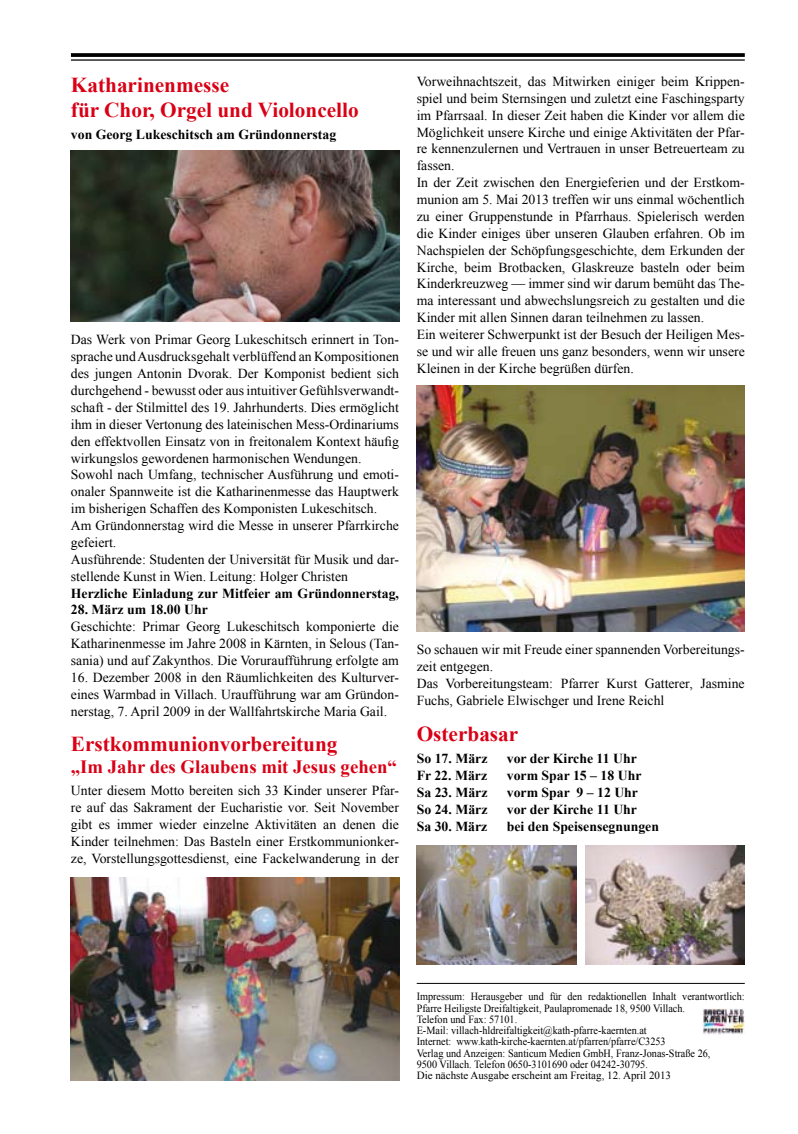
<style>
.page{position:relative;width:798px;height:1134px;background:#fff}
.page>*{position:absolute;margin:0;border:0;box-sizing:border-box;transform-origin:0 0}
.t1{font:700 21.25px/25.5px "Times New Roman";color:#d90015}
.t2{font:700 18.75px "Times New Roman";color:#d90015}
.t3{font:13.75px/16.9px "Times New Roman";color:#000;text-align:justify}
.t4{font:700 13.75px "Times New Roman";color:#000}
.t5{font:11px/11.2px "Times New Roman";color:#000;scale:.93 1}
</style>
<div class="page">
<svg style="left:71px;top:53px;width:673px;height:4px"></svg>
<hr style="left:71px;top:59px;width:673px;height:2px;background:#000">
<hr style="left:416px;top:983px;width:328px;height:1px;background:#000">
<img style="left:702px;top:1009px;width:42px;height:25px">
<img style="left:71px;top:151px;width:328px;height:171px">
<img style="left:416px;top:386px;width:328px;height:246px">
<img style="left:71px;top:878px;width:328px;height:203px">
<img style="left:416px;top:845px;width:160px;height:120px">
<img style="left:585px;top:845px;width:159px;height:120px">
<h1 class="t1" style="left:71px;top:71px;width:289px">Katharinenmesse<br>für Chor, Orgel und Violoncello</h1>
<p class="t4" style="left:71px;top:125px;width:267px">von Georg Lukeschitsch am Gründonnerstag</p>
<p class="t3" style="left:71px;top:331px;width:329px;text-align:left">Das Werk von Primar Georg Lukeschitsch erinnert in Ton&shy;sprache und Ausdrucksgehalt verblüffend an Kompositionen des jungen Antonin Dvorak. Der Komponist bedient sich durchgehend - bewusst oder aus intuitiver Gefühlsverwandt&shy;schaft - der Stilmittel des 19. Jahrhunderts. Dies ermöglicht ihm in dieser Vertonung des lateinischen Mess-Ordinariums den effektvollen Einsatz von in freitonalem Kontext häufig wirkungslos gewordenen harmonischen Wendungen.<br>Sowohl nach Umfang, technischer Ausführung und emoti&shy;onaler Spannweite ist die Katharinenmesse das Hauptwerk im bisherigen Schaffen des Komponisten Lukeschitsch.<br>Am Gründonnerstag wird die Messe in unserer Pfarrkirche gefeiert.<br>Ausführende: Studenten der Universität für Musik und dar&shy;stellende Kunst in Wien. Leitung: Holger Christen</p>
<p class="t4" style="left:71px;top:583px;width:329px">Herzliche Einladung zur Mitfeier am Gründonnerstag,</p>
<p class="t4" style="left:71px;top:600px;width:138px">28. März um 18.00 Uhr</p>
<p class="t3" style="left:71px;top:618px;width:329px">Geschichte: Primar Georg Lukeschitsch komponierte die Katharinenmesse im Jahre 2008 in Kärnten, in Selous (Tan&shy;sania) und auf Zakynthos. Die Voruraufführung erfolgte am</p>
<p class="t3" style="left:71px;top:669px;width:329px">16. Dezember 2008 in den Räumlichkeiten des Kulturver&shy;eines Warmbad in Villach. Uraufführung war am Gründon&shy;nerstag, 7. April 2009 in der Wallfahrtskirche Maria Gail.</p>
<h1 class="t1" style="left:71px;top:730px;width:268px">Erstkommunionvorbereitung</h1>
<h2 class="t2" style="left:71px;top:754px;width:327px">„Im Jahr des Glaubens mit Jesus gehen“</h2>
<p class="t3" style="left:71px;top:782px;width:329px">Unter diesem Motto bereiten sich 33 Kinder unserer Pfar&shy;re auf das Sakrament der Eucharistie vor. Seit November gibt es immer wieder einzelne Aktivitäten an denen die Kinder teilnehmen: Das Basteln einer Erstkommunionker&shy;ze, Vorstellungsgottesdienst, eine Fackelwanderung in der</p>
<p class="t3" style="left:416px;top:73px;width:329px;text-align:left">Vorweihnachtszeit, das Mitwirken einiger beim Krippen&shy;spiel und beim Sternsingen und zuletzt eine Faschingsparty im Pfarrsaal. In dieser Zeit haben die Kinder vor allem die Möglichkeit unsere Kirche und einige Aktivitäten der Pfar&shy;re kennenzulernen und Vertrauen in unser Betreuerteam zu fassen.<br>In der Zeit zwischen den Energieferien und der Erstkom&shy;munion am 5. Mai 2013 treffen wir uns einmal wöchentlich zu einer Gruppenstunde in Pfarrhaus. Spielerisch werden die Kinder einiges über unseren Glauben erfahren. Ob im Nachspielen der Schöpfungsgeschichte, dem Erkunden der Kirche, beim Brotbacken, Glaskreuze basteln oder beim Kinderkreuzweg — immer sind wir darum bemüht das The&shy;ma interessant und abwechslungsreich zu gestalten und die Kinder mit allen Sinnen daran teilnehmen zu lassen.<br>Ein weiterer Schwerpunkt ist der Besuch der Heiligen Mes&shy;se und wir alle freuen uns ganz besonders, wenn wir unsere Kleinen in der Kirche begrüßen dürfen.</p>
<p class="t3" style="left:416px;top:641px;width:329px;text-align:left">So schauen wir mit Freude einer spannenden Vorbereitungs&shy;zeit entgegen.<br>Das Vorbereitungsteam: Pfarrer Kurst Gatterer, Jasmine Fuchs, Gabriele Elwischger und Irene Reichl</p>
<h1 class="t1" style="left:416px;top:721px;width:103px">Osterbasar</h1>
<p class="t4" style="left:416px;top:749px;width:72px">So 17. März</p>
<p class="t4" style="left:506px;top:749px;width:131px">vor der Kirche 11 Uhr</p>
<p class="t4" style="left:416px;top:766px;width:72px">Fr 22. März</p>
<p class="t4" style="left:506px;top:766px;width:136px">vorm Spar 15 – 18 Uhr</p>
<p class="t4" style="left:416px;top:783px;width:72px">Sa 23. März</p>
<p class="t4" style="left:506px;top:783px;width:133px">vorm Spar 9 – 12 Uhr</p>
<p class="t4" style="left:416px;top:799px;width:72px">So 24. März</p>
<p class="t4" style="left:506px;top:799px;width:132px">vor der Kirche 11 Uhr</p>
<p class="t4" style="left:416px;top:816px;width:72px">Sa 30. März</p>
<p class="t4" style="left:506px;top:816px;width:154px">bei den Speisensegnungen</p>
<p class="t5" style="left:416px;top:991px;width:354px">Impressum: Herausgeber und für den redaktionellen Inhalt verantwortlich:<br>Pfarre Heiligste Dreifaltigkeit, Paulapromenade 18, 9500 Villach.<br>Telefon und Fax: 57101.<br>E-Mail: villach-hldreifaltigkeit@kath-pfarre-kaernten.at<br>Internet: www.kath-kirche-kaernten.at/pfarren/pfarre/C3253<br>Verlag und Anzeigen: Santicum Medien GmbH, Franz-Jonas-Straße 26,<br>9500 Villach. Telefon 0650-3101690 oder 04242-30795.<br>Die nächste Ausgabe erscheint am Freitag, 12. April 2013</p>
</div>
